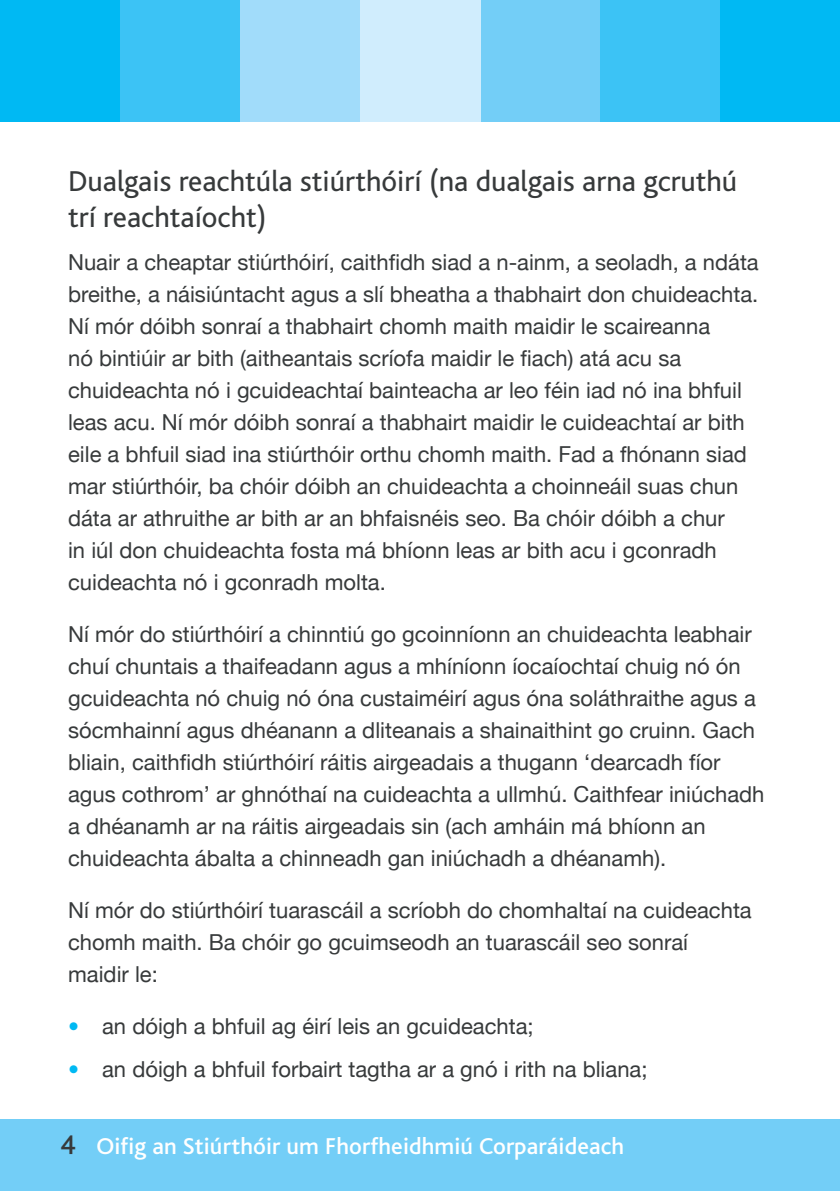
<style>
.page{position:relative;width:840px;height:1191px;background:#fff}
.page>*{position:absolute;margin:0;border:0;box-sizing:border-box;transform-origin:0 0}
.t1{font:30px/36px "Bliss";color:#373a3b}
.t2{font:500 24px "Bliss";letter-spacing:.005em;color:#fff}
.t3{font:22px/32px "Helvetica Neue";color:#373a3b}
.s1{color:#00b9f3}
</style>
<div class="page">
<div style="left:0;top:0;width:120px;height:122px;background:#00b9f3"></div>
<div style="left:120px;top:0;width:120px;height:122px;background:#3cc3f5"></div>
<div style="left:240px;top:0;width:120px;height:122px;background:#a1dcfa"></div>
<div style="left:480px;top:0;width:120px;height:122px;background:#73cef7"></div>
<div style="left:600px;top:0;width:120px;height:122px;background:#3cc3f5"></div>
<div style="left:720px;top:0;width:119px;height:122px;background:#00b9f3"></div>
<div style="left:360px;top:0;width:120px;height:122px;background:#d0edfd"></div>
<div style="left:0;top:1118px;width:839px;height:73px;background:#73cef7"></div>
<hr style="left:839px;top:0;width:1px;height:122px;background:#73cef7">
<hr style="left:839px;top:1118px;width:1px;height:73px;background:#73cef7">
<h1 class="t1" style="left:68px;top:163px;width:670px">Dualgais reachtúla stiúrthóirí (na dualgais arna gcruthú trí reachtaíocht)</h1>
<p class="t3" style="left:68px;top:246px;width:691px">Nuair a cheaptar stiúrthóirí, caithfidh siad a n-ainm, a seoladh, a ndáta breithe, a náisiúntacht agus a slí bheatha a thabhairt don chuideachta.<br>Ní mór dóibh sonraí a thabhairt chomh maith maidir le scaireanna<br>nó bintiúir ar bith (aitheantais scríofa maidir le fiach) atá acu sa chuideachta nó i gcuideachtaí bainteacha ar leo féin iad nó ina bhfuil leas acu. Ní mór dóibh sonraí a thabhairt maidir le cuideachtaí ar bith eile a bhfuil siad ina stiúrthóir orthu chomh maith. Fad a fhónann siad mar stiúrthóir, ba chóir dóibh an chuideachta a choinneáil suas chun dáta ar athruithe ar bith ar an bhfaisnéis seo. Ba chóir dóibh a chur<br>in iúl don chuideachta fosta má bhíonn leas ar bith acu i gconradh cuideachta nó i gconradh molta.</p>
<p class="t3" style="left:68px;top:618px;width:697px">Ní mór do stiúrthóirí a chinntiú go gcoinníonn an chuideachta leabhair chuí chuntais a thaifeadann agus a mhíníonn íocaíochtaí chuig nó ón gcuideachta nó chuig nó óna custaiméirí agus óna soláthraithe agus a sócmhainní agus dhéanann a dliteanais a shainaithint go cruinn. Gach bliain, caithfidh stiúrthóirí ráitis airgeadais a thugann ‘dearcadh fíor agus cothrom’ ar ghnóthaí na cuideachta a ullmhú. Caithfear iniúchadh a dhéanamh ar na ráitis airgeadais sin (ach amháin má bhíonn an chuideachta ábalta a chinneadh gan iniúchadh a dhéanamh).</p>
<p class="t3" style="left:68px;top:894px;width:684px">Ní mór do stiúrthóirí tuarascáil a scríobh do chomhaltaí na cuideachta chomh maith. Ba chóir go gcuimseodh an tuarascáil seo sonraí maidir le:</p>
<p class="t3" style="left:68px;top:1009px;width:467px"><span class="s1">•</span> an dóigh a bhfuil ag éirí leis an gcuideachta;</p>
<p class="t3" style="left:68px;top:1053px;width:580px"><span class="s1">•</span> an dóigh a bhfuil forbairt tagtha ar a gnó i rith na bliana;</p>
<p class="t2" style="left:96px;top:1134px;width:529px">Oifig an Stiúrthóir um Fhorfheidhmiú Corparáideach</p>
</div>
